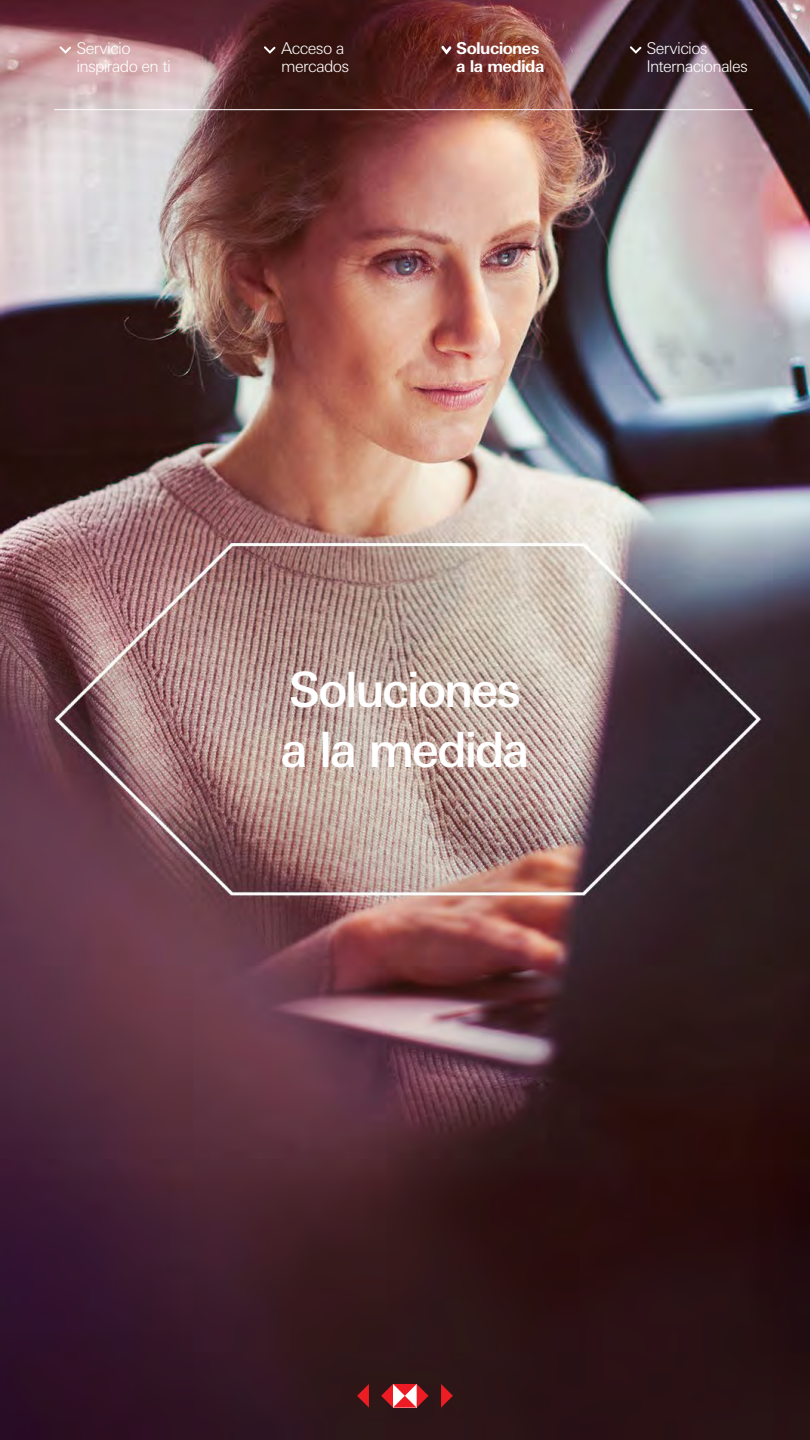
<style>
.page{position:relative;width:810px;height:1440px;background:#fff}
.page>*{position:absolute;margin:0;border:0;box-sizing:border-box;transform-origin:0 0}
.t1{font:500 48.75px/60px "Univers Nextfor HSBC";letter-spacing:-.055em;color:#fff}
.t2{font:300 16.27px/18.3px "Univers Nextfor HSBC";letter-spacing:-.04em;color:#fff}
.t3{font:700 16.27px/18.3px "Univers Nextfor HSBC";letter-spacing:-.035em;color:#fff}
</style>
<div class="page">
<img style="left:0;top:0;width:810px;height:1440px">
<svg style="left:264px;top:46px;width:12px;height:8px"></svg>
<svg style="left:441px;top:45px;width:11px;height:10px"></svg>
<svg style="left:59px;top:46px;width:12px;height:8px"></svg>
<svg style="left:630px;top:46px;width:11px;height:8px"></svg>
<hr style="left:54px;top:109px;width:699px;height:1px;background:#fff">
<svg style="left:381px;top:1384px;width:48px;height:24px"></svg>
<svg style="left:357px;top:1384px;width:12px;height:24px"></svg>
<svg style="left:441px;top:1384px;width:12px;height:24px"></svg>
<p class="t2" style="left:281px;top:38px;width:70px">Acceso a mercados</p>
<p class="t3" style="left:456px;top:38px;width:90px">Soluciones a la medida</p>
<p class="t2" style="left:76px;top:38px;width:96px">Servicio inspirado en ti</p>
<p class="t2" style="left:646px;top:38px;width:103px">Servicios<br>Internacionales</p>
<h1 class="t1" style="left:280px;top:657px;width:251px">Soluciones a la medida</h1>
</div>
